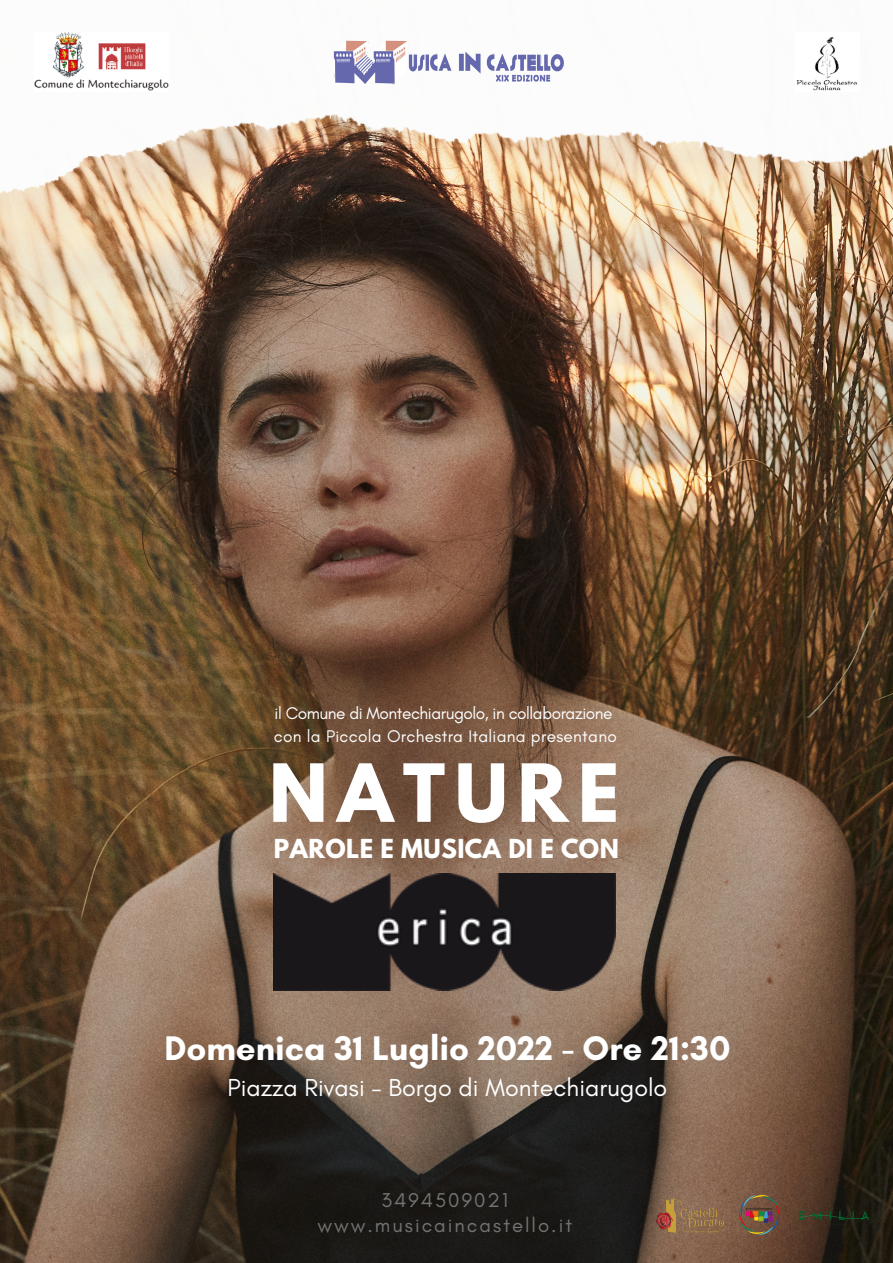
<style>
.page{position:relative;width:893px;height:1263px;background:#fff}
.page>*{position:absolute;margin:0;border:0;box-sizing:border-box;transform-origin:0 0}
.t1{font:700 70.95px "League Spartan";letter-spacing:.135em;color:#fff}
.t2{font:700 34.8px "Glacial Indifference";color:#fff}
.t3{font:25.05px "Glacial Indifference";color:#fff}
.t4{font:700 23.17px "League Spartan";letter-spacing:.02em;color:#fff}
.t5{font:20.4px/24.8px "Glacial Indifference";letter-spacing:.1em;color:#737373;text-align:center}
.t6{font:17.25px/23.1px "Glacial Indifference";letter-spacing:-.025em;color:#fff}
</style>
<div class="page">
<img style="left:0;top:303px;width:893px;height:960px">
<img style="left:0;top:32px;width:893px;height:271px">
<img style="left:328px;top:37px;width:240px;height:50px">
<img style="left:34px;top:33px;width:135px;height:58px">
<img style="left:795px;top:33px;width:64px;height:58px">
<img style="left:274px;top:873px;width:342px;height:117px">
<img style="left:656px;top:1198px;width:67px;height:34px">
<img style="left:740px;top:1196px;width:39px;height:39px">
<img style="left:795px;top:1198px;width:77px;height:39px">
<p class="t6" style="left:274px;top:701px;width:344px">il Comune di Montechiarugolo, in collaborazione con la Piccola Orchestra Italiana presentano</p>
<h1 class="t1" style="left:269px;top:758px;width:351px">NATURE</h1>
<h3 class="t4" style="left:274px;top:837px;width:347px">PAROLE E MUSICA DI E CON</h3>
<h2 class="t2" style="left:164px;top:1027px;width:567px">Domenica 31 Luglio 2022 - Ore 21:30</h2>
<h3 class="t3" style="left:227px;top:1072px;width:441px">Piazza Rivasi - Borgo di Montechiarugolo</h3>
<p class="t5" style="left:317px;top:1188px;width:256px">3494509021 www.musicaincastello.it</p>
</div>
